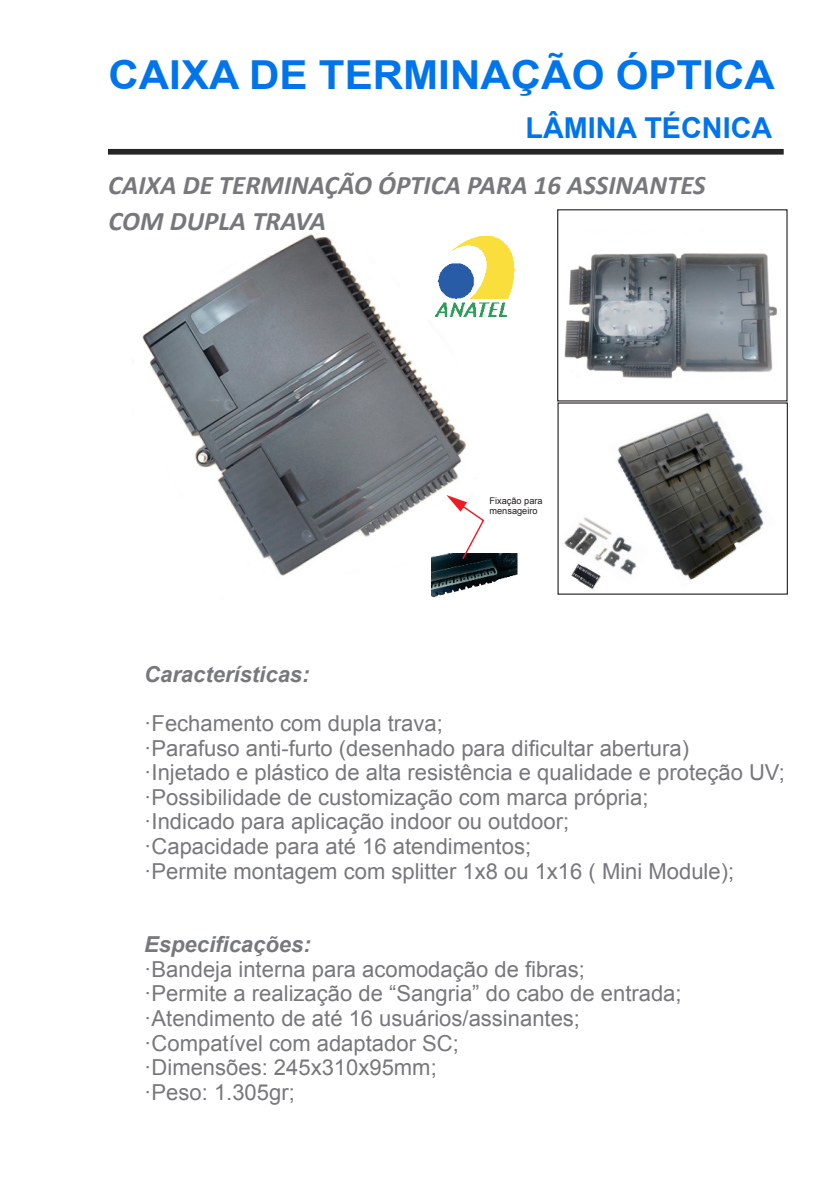
<style>
.page{position:relative;width:840px;height:1191px;background:#fff}
.page>*{position:absolute;margin:0;border:0;box-sizing:border-box;transform-origin:0 0}
.t1{font:700 40px "Arial";color:#0075eb;scale:1.05 1}
.t2{font:700 28.8px "Arial";color:#0075eb}
.t3{font:italic 700 26.8px/36.4px "Calibri";color:#77787b}
.t4{font:22px/24.6px "Arial";color:#77787b}
.t5{font:italic 700 22px "Arial";color:#77787b}
.t6{font:9.2px/10.2px "Arial";color:#231f20}
</style>
<div class="page">
<img style="left:142px;top:233px;width:349px;height:365px">
<div style="left:108px;top:149px;width:675px;height:6px;background:#262626"></div>
<div style="left:557px;top:209px;width:230px;height:192px;border:1px solid #231f20"></div>
<img style="left:617px;top:412px;width:147px;height:168px">
<img style="left:564px;top:512px;width:84px;height:68px">
<img style="left:431px;top:554px;width:87px;height:43px">
<svg style="left:446px;top:495px;width:38px;height:64px"></svg>
<img style="left:568px;top:559px;width:36px;height:30px">
<img style="left:435px;top:237px;width:79px;height:79px">
<img style="left:564px;top:253px;width:212px;height:126px">
<h1 class="t1" style="left:108px;top:49px;width:635px">CAIXA DE TERMINAÇÃO ÓPTICA</h1>
<h2 class="t2" style="left:525px;top:109px;width:248px">LÂMINA TÉCNICA</h2>
<p class="t3" style="left:108px;top:167px;width:598px">CAIXA DE TERMINAÇÃO ÓPTICA PARA 16 ASSINANTES<br>COM DUPLA TRAVA</p>
<p class="t6" style="left:489px;top:495px;width:55px">Fixação para mensageiro</p>
<p class="t5" style="left:144px;top:659px;width:167px">Características:</p>
<p class="t4" style="left:144px;top:711px;width:642px">·Fechamento com dupla trava;<br>·Parafuso anti-furto (desenhado para dificultar abertura)<br>·Injetado e plástico de alta resistência e qualidade e proteção UV; ·Possibilidade de customização com marca própria;<br>·Indicado para aplicação indoor ou outdoor;<br>·Capacidade para até 16 atendimentos;<br>·Permite montagem com splitter 1x8 ou 1x16 ( Mini Module);</p>
<p class="t5" style="left:144px;top:929px;width:168px">Especificações:</p>
<p class="t4" style="left:144px;top:957px;width:538px">·Bandeja interna para acomodação de fibras;<br>·Permite a realização de “Sangria” do cabo de entrada; ·Atendimento de até 16 usuários/assinantes; ·Compatível com adaptador SC;<br>·Dimensões: 245x310x95mm;<br>·Peso: 1.305gr;</p>
</div>
